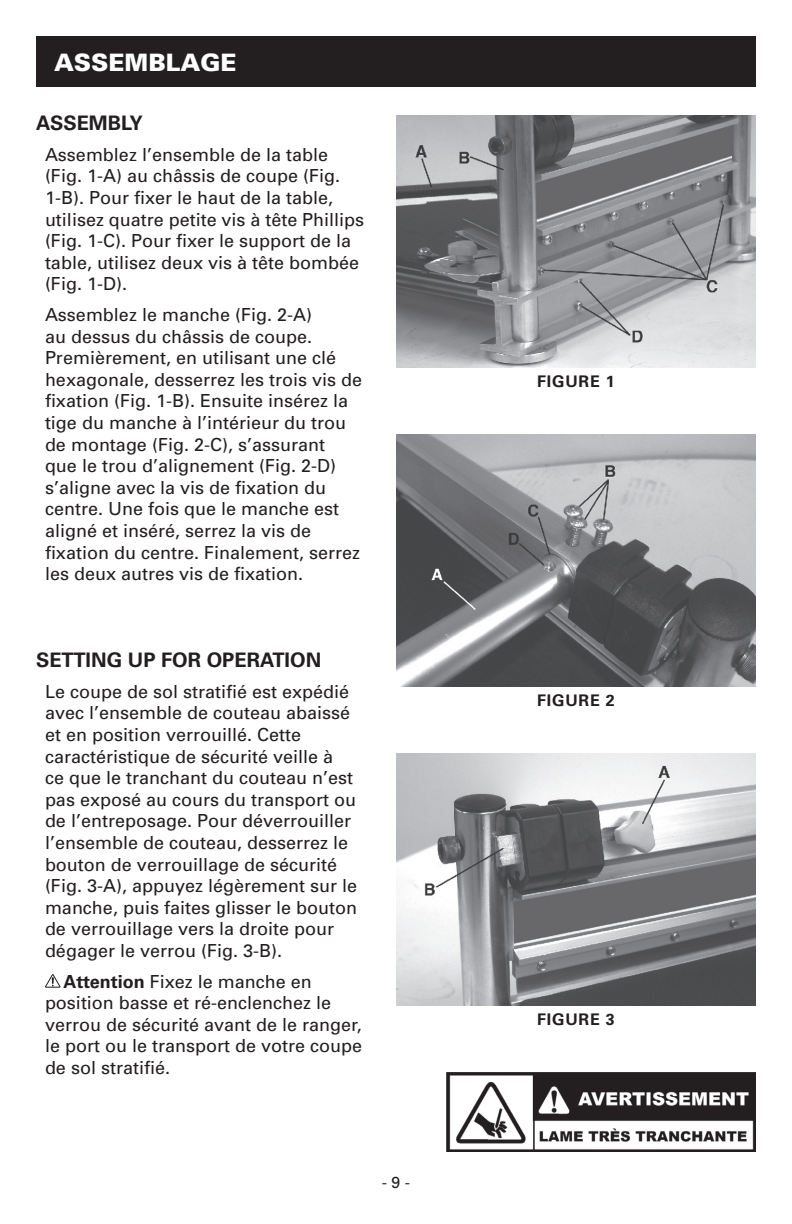
<style>
.page{position:relative;width:792px;height:1224px;background:#fff}
.page>*{position:absolute;margin:0;border:0;box-sizing:border-box;transform-origin:0 0}
.t1{font:900 24px "Univers";color:#fff}
.t2{font:700 20px "Univers";color:#231f20}
.t3{font:18px/21.6px "Univers";color:#231f20}
.t4{font:700 16px "Univers";letter-spacing:.05em;color:#231f20}
.t5{font:16px "Univers";color:#231f20}
.s1{font-weight:700}
</style>
<div class="page">
<div style="left:36px;top:36px;width:720px;height:50px;background:#231f20"></div>
<img style="left:396px;top:115px;width:360px;height:252px">
<img style="left:396px;top:435px;width:360px;height:252px">
<img style="left:396px;top:754px;width:360px;height:252px">
<img style="left:446px;top:1072px;width:310px;height:80px">
<svg style="left:45px;top:974px;width:16px;height:14px"></svg>
<h1 class="t1" style="left:54px;top:47px;width:184px">ASSEMBLAGE</h1>
<p class="t2" style="left:36px;top:111px;width:108px">ASSEMBLY</p>
<p class="t3" style="left:45px;top:143px;width:321px">Assemblez l’ensemble de la table (Fig. 1-A) au châssis de coupe (Fig.<br>1-B). Pour fixer le haut de la table, utilisez quatre petite vis à tête Phillips (Fig. 1-C). Pour fixer le support de la table, utilisez deux vis à tête bombée (Fig. 1-D).</p>
<p class="t3" style="left:45px;top:304px;width:319px">Assemblez le manche (Fig. 2-A)<br>au dessus du châssis de coupe.<br>Premièrement, en utilisant une clé hexagonale, desserrez les trois vis de fixation (Fig. 1-B). Ensuite insérez la tige du manche à l’intérieur du trou de montage (Fig. 2-C), s’assurant<br>que le trou d’alignement (Fig. 2-D) s’aligne avec la vis de fixation du centre. Une fois que le manche est aligné et inséré, serrez la vis de fixation du centre. Finalement, serrez les deux autres vis de fixation.</p>
<p class="t2" style="left:36px;top:648px;width:287px">SETTING UP FOR OPERATION</p>
<p class="t3" style="left:45px;top:680px;width:314px">Le coupe de sol stratifié est expédié avec l’ensemble de couteau abaissé et en position verrouillé. Cette caractéristique de sécurité veille à<br>ce que le tranchant du couteau n’est pas exposé au cours du transport ou de l’entreposage. Pour déverrouiller l’ensemble de couteau, desserrez le bouton de verrouillage de sécurité (Fig. 3-A), appuyez légèrement sur le manche, puis faites glisser le bouton de verrouillage vers la droite pour dégager le verrou (Fig. 3-B).</p>
<p class="t3" style="left:45px;top:970px;width:319px;text-indent:19px"><span class="s1">Attention</span> Fixez le manche en position basse et ré-enclenchez le verrou de sécurité avant de le ranger, le port ou le transport de votre coupe de sol stratifié.</p>
<p class="t5" style="left:382px;top:1172px;width:30px">- 9 -</p>
<p class="t4" style="left:537px;top:372px;width:79px">FIGURE 1</p>
<p class="t4" style="left:537px;top:691px;width:79px">FIGURE 2</p>
<p class="t4" style="left:537px;top:1010px;width:79px">FIGURE 3</p>
</div>
